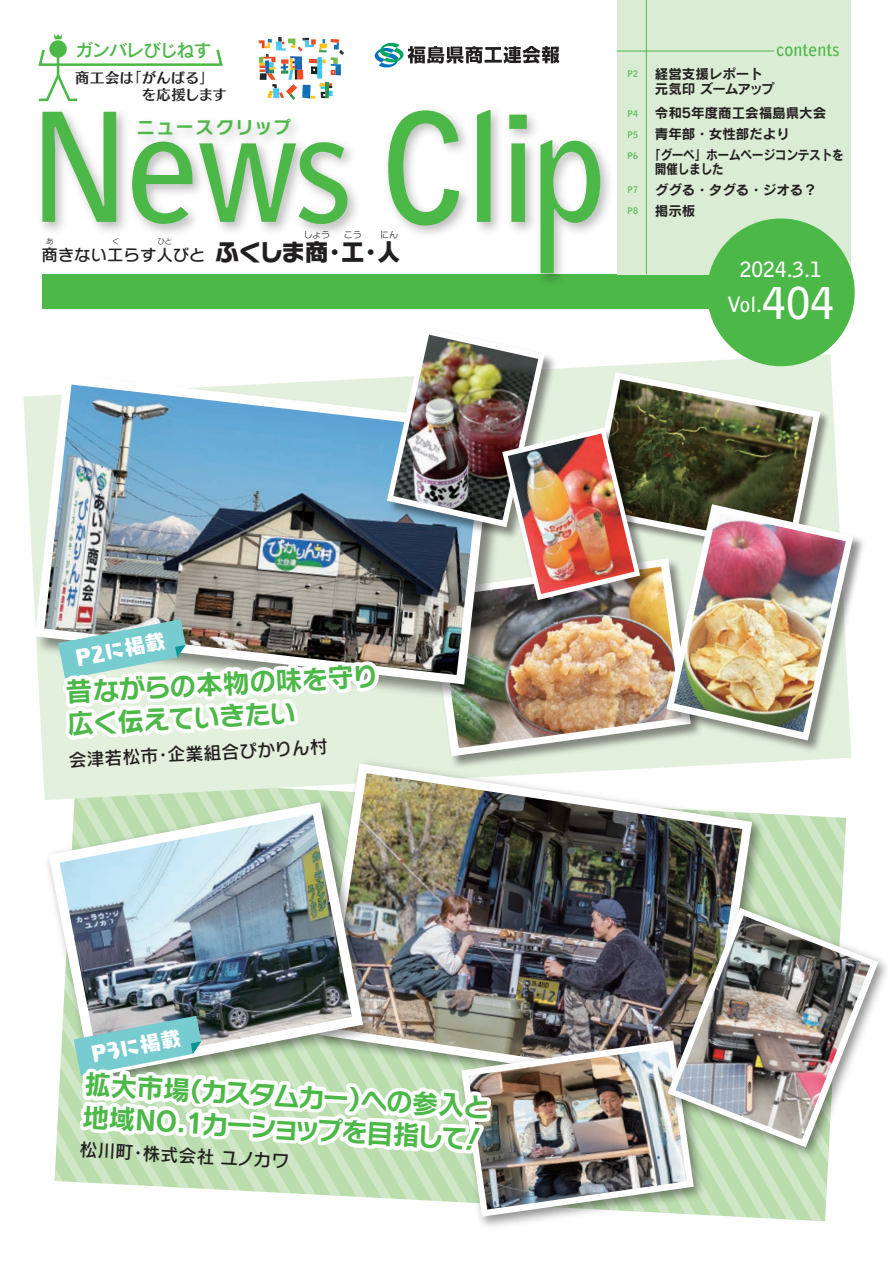
<style>
.page{position:relative;width:893px;height:1263px;background:#fff}
.page>*{position:absolute;margin:0;border:0;box-sizing:border-box;transform-origin:0 0}
.t1{font:700 43.5px "Bell Gothic Std";color:#fff}
.t2{font:27px/32.4px "Rodin NTLG Pro B";color:#4cb848}
.t3{font:24px "Rodin NTLG Pro EB";letter-spacing:-.065em;color:#231f20}
.t4{font:700 21px "Bell Gothic Std";color:#fff}
.t5{font:21px "Kurokane Std EB";color:#fff}
.t6{font:18px "Rodin NTLG Pro DB";color:#231f20}
.t7{font:700 18px "Bell Gothic Std";color:#4cb848}
.t8{font:18px "Rodin NTLG Pro B";letter-spacing:.08em;color:#4cb848}
.t9{font:18px "Rodin Pro DB";letter-spacing:-.07em;color:#4cb848}
.t10{font:16.5px "Rodin NTLG Pro DB";letter-spacing:-.01em;color:#231f20}
.t11{font:14.25px "Skip Std B";letter-spacing:.02em;color:#231f20}
.t12{font:13.5px/15px "Rodin Pro B";color:#231f20}
.t13{font:13.5px/21px "Rodin Pro B";color:#231f20;scale:.87 1}
.t14{font:13.5px "Rodin Pro B";letter-spacing:-.025em;color:#231f20;scale:.87 1}
.t15{font:700 9px "Bell Gothic Std";color:#4cb848}
.t16{font:9px "Rodin NTLG Pro M";letter-spacing:-.01em;color:#231f20}
.t17{font:7.5px "Rodin NTLG Pro M";color:#231f20}
</style>
<div class="page">
<svg style="left:54px;top:1094px;width:774px;height:127px"></svg>
<svg style="left:35px;top:395px;width:23px;height:289px;fill:#e3f0de"></svg>
<img style="left:44px;top:395px;width:14px;height:280px">
<img style="left:694px;top:1165px;width:17px;height:56px">
<img style="left:44px;top:794px;width:336px;height:300px">
<svg style="left:49px;top:802px;width:314px;height:275px"></svg>
<img style="left:60px;top:972px;width:292px;height:94px">
<img style="left:853px;top:537px;width:10px;height:54px">
<img style="left:659px;top:958px;width:227px;height:207px">
<svg style="left:667px;top:955px;width:211px;height:192px"></svg>
<img style="left:675px;top:949px;width:195px;height:191px">
<div style="left:43px;top:274px;width:807px;height:34px;background:#4cb848"></div>
<div style="left:617px;top:0;width:233px;height:274px;background:#daecd4"></div>
<hr style="left:646px;top:0;width:1px;height:274px;background:#4cb848">
<hr style="left:617px;top:51px;width:157px;height:1px;background:#4cb848">
<svg style="left:374px;top:42px;width:185px;height:26px"></svg>
<img style="left:42px;top:111px;width:83px;height:121px">
<svg style="left:42px;top:112px;width:74px;height:110px"></svg>
<img style="left:123px;top:133px;width:68px;height:100px">
<svg style="left:132px;top:155px;width:59px;height:69px"></svg>
<img style="left:191px;top:155px;width:94px;height:76px">
<img style="left:302px;top:147px;width:54px;height:87px">
<svg style="left:199px;top:142px;width:148px;height:82px"></svg>
<img style="left:387px;top:124px;width:80px;height:110px">
<svg style="left:388px;top:110px;width:71px;height:115px"></svg>
<svg style="left:477px;top:110px;width:14px;height:112px;background:#53ba50"></svg>
<svg style="left:509px;top:115px;width:18px;height:107px"></svg>
<img style="left:532px;top:131px;width:77px;height:151px">
<svg style="left:540px;top:140px;width:60px;height:133px"></svg>
<img style="left:129px;top:122px;width:183px;height:33px">
<div style="left:49px;top:40px;width:18px;height:18px;background:#4cb848;border-radius:50%"></div>
<svg style="left:38px;top:47px;width:185px;height:55px"></svg>
<hr style="left:57px;top:57px;width:2px;height:22px;background:#4cb848">
<svg style="left:54px;top:34px;width:8px;height:5px"></svg>
<div style="left:707px;top:218px;width:148px;height:148px;background:#4cb848;border-radius:50%"></div>
<img style="left:259px;top:37px;width:85px;height:63px">
<img style="left:58px;top:328px;width:795px;height:644px">
<img style="left:74px;top:978px;width:620px;height:249px">
<p class="t9" style="left:75px;top:39px;width:138px">ガンバレびじねす</p>
<p class="t11" style="left:127px;top:67px;width:88px">「がんばる「</p>
<p class="t11" style="left:75px;top:67px;width:60px">商工会は</p>
<p class="t11" style="left:142px;top:84px;width:86px">を応援します</p>
<p class="t8" style="left:137px;top:115px;width:156px">ニュースクリップ</p>
<p class="t17" style="left:46px;top:236px;width:9px">あ</p>
<p class="t17" style="left:112px;top:236px;width:9px">く</p>
<p class="t17" style="left:157px;top:236px;width:16px">ひと</p>
<p class="t10" style="left:42px;top:244px;width:165px">商きない工らす人びと</p>
<p class="t16" style="left:304px;top:229px;width:28px">しょう</p>
<p class="t16" style="left:344px;top:229px;width:19px">こう</p>
<p class="t16" style="left:380px;top:229px;width:19px">にん</p>
<p class="t3" style="left:215px;top:235px;width:115px">ふくしま商</p>
<p class="t3" style="left:377px;top:235px;width:25px">人</p>
<p class="t3" style="left:341px;top:235px;width:25px">工</p>
<p class="t3" style="left:323px;top:235px;width:25px">・</p>
<p class="t3" style="left:359px;top:235px;width:25px">・</p>
<p class="t5" style="left:73px;top:642px;width:93px;rotate:-11deg">P2に掲載</p>
<p class="t2" style="left:65px;top:674px;width:315px;rotate:-3deg">昔ながらの本物の味を守り広く伝えていきたい</p>
<p class="t6" style="left:167px;top:743px;width:162px;rotate:-3deg">企業組合ぴかりん村</p>
<p class="t6" style="left:68px;top:748px;width:91px;rotate:-3deg">会津若松市</p>
<p class="t5" style="left:88px;top:1038px;width:93px;rotate:-11deg">P3に掲載</p>
<p class="t2" style="left:85px;top:1067px;width:107px;rotate:3deg">拡大市場</p>
<p class="t2" style="left:83px;top:1100px;width:387px;rotate:3deg">地域NO.1カーショップを目指して</p>
<p class="t2" style="left:177px;top:1073px;width:316px;rotate:3deg">（カスタムカーへの参入と</p>
<p class="t6" style="left:143px;top:1142px;width:148px;rotate:3deg">株式会社ユノカワ</p>
<p class="t15" style="left:627px;top:68px;width:13px">P2</p>
<p class="t15" style="left:627px;top:108px;width:13px">P4</p>
<p class="t15" style="left:627px;top:129px;width:13px">P5</p>
<p class="t15" style="left:627px;top:150px;width:13px">P6</p>
<p class="t15" style="left:627px;top:185px;width:13px">P7</p>
<p class="t15" style="left:627px;top:206px;width:13px">P8</p>
<p class="t7" style="left:776px;top:38px;width:64px">contents</p>
<p class="t12" style="left:655px;top:66px;width:121px">経営支援レポート元気印ズームアップ</p>
<p class="t12" style="left:655px;top:105px;width:173px">令和5年度商工会福島県大会</p>
<p class="t12" style="left:655px;top:126px;width:136px">青年部・女性部だより</p>
<p class="t14" style="left:649px;top:146px;width:226px">「グーペ」ホームページコンテストを</p>
<p class="t13" style="left:655px;top:158px;width:188px">開催しました<br>ググる・タグる・ジオる?掲示板</p>
<p class="t4" style="left:740px;top:257px;width:83px">2024.3.1</p>
<h1 class="t1" style="left:756px;top:277px;width:80px"><sup>.</sup>404</h1>
<p class="t4" style="left:727px;top:291px;width:31px">Vol</p>
</div>
